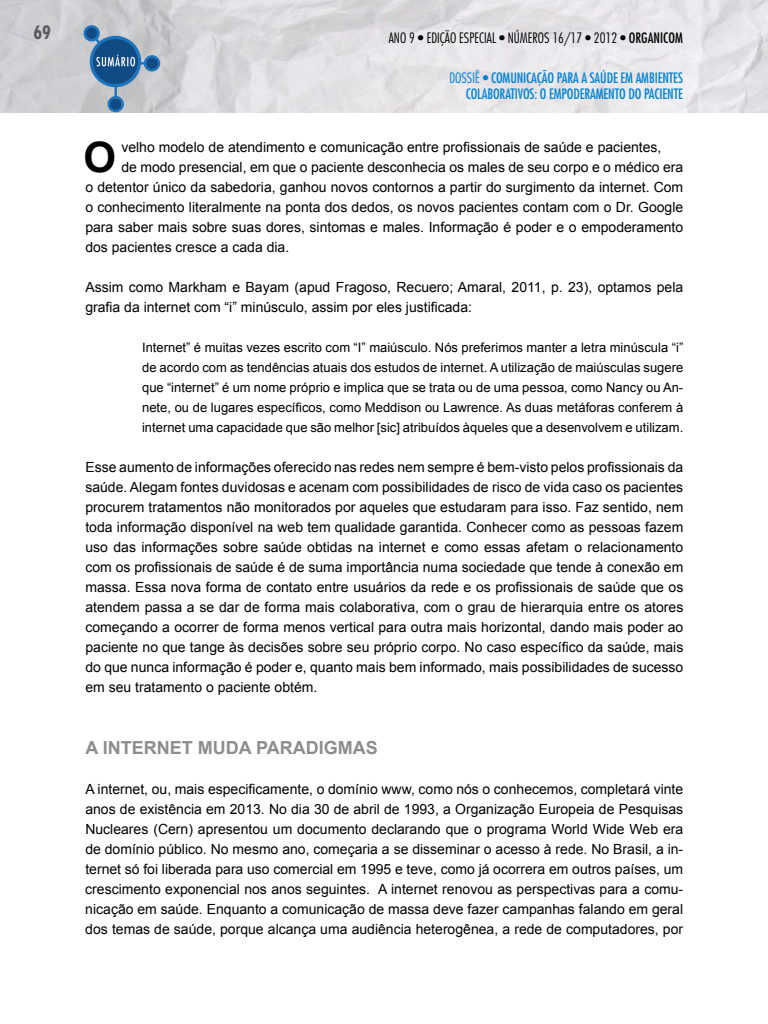
<style>
.page{position:relative;width:768px;height:1024px;background:#fff}
.page>*{position:absolute;margin:0;border:0;box-sizing:border-box;transform-origin:0 0}
.t1{font:700 41.9px "Arial";color:#000}
.t2{font:700 18px "Arial";color:#8b8d8e}
.t3{font:700 condensed 18px "Futura Std";color:#5a5b5e}
.t4{font:14px/20px "Arial";color:#000;text-align:justify}
.t5{font:condensed 14px/16.8px "Futura Std";letter-spacing:-.01em;color:#0082d6;text-align:right}
.t6{font:300 condensed 14px "Futura Std";color:#000}
.t7{font:13px/20px "Arial";color:#000;text-align:justify}
.s1{font-weight:400}
.s2{font-weight:300}
</style>
<div class="page">
<img style="left:0;top:0;width:768px;height:113px">
<svg style="left:108px;top:86px;width:16px;height:26px"></svg>
<div style="left:90px;top:36px;width:51px;height:51px;background:#1e74bb;border-radius:50%"></div>
<div style="left:93px;top:39px;width:45px;height:45px;background:#114b86;border-radius:50%"></div>
<svg style="left:82px;top:24px;width:78px;height:48px"></svg>
<p class="t3" style="left:34px;top:21px;width:19px">69</p>
<p class="t6" style="left:389px;top:29px;width:296px">ANO 9 • EDIÇÃO ESPECIAL • NÚMEROS 16/17 • 2012 • <span class="s1">ORGANICOM</span></p>
<p class="t5" style="left:449px;top:69px;width:235px"><span class="s2">DOSSIÊ •</span> COMUNICAÇÃO PARA A SAÚDE EM AMBIENTES<br>CO LABORATIVOS: O EMPODERAMENTO DO PACI ENTE</p>
<h1 class="t1" style="left:84px;top:130px;width:34px">O</h1>
<p class="t4" style="left:121px;top:137px;width:542px">velho modelo de atendimento e comunicação entre profissionais de saúde e pacientes,</p>
<p class="t4" style="left:121px;top:157px;width:563px">de modo presencial, em que o paciente desconhecia os males de seu corpo e o médico era</p>
<p class="t4" style="left:85px;top:177px;width:599px">o detentor único da sabedoria, ganhou novos contornos a partir do surgimento da internet. Com</p>
<p class="t4" style="left:85px;top:197px;width:599px">o conhecimento literalmente na ponta dos dedos, os novos pacientes contam com o Dr. Google</p>
<p class="t4" style="left:85px;top:217px;width:599px">para saber mais sobre suas dores, sintomas e males. Informação é poder e o empoderamento</p>
<p class="t4" style="left:85px;top:237px;width:205px">dos pacientes cresce a cada dia.</p>
<p class="t4" style="left:85px;top:278px;width:599px">Assim como Markham e Bayam (apud Fragoso, Recuero; Amaral, 2011, p. 23), optamos pela grafia da internet com “i” minúsculo, assim por eles justificada:</p>
<p class="t7" style="left:142px;top:338px;width:543px">Internet” é muitas vezes escrito com “I” maiúsculo. Nós preferimos manter a letra minúscula “i” de acordo com as tendências atuais dos estudos de internet. A utilização de maiúsculas sugere que “internet” é um nome próprio e implica que se trata ou de uma pessoa, como Nancy ou An&shy;nete, ou de lugares específicos, como Meddison ou Lawrence. As duas metáforas conferem à internet uma capacidade que são melhor [sic] atribuídos àqueles que a desenvolvem e utilizam.</p>
<p class="t4" style="left:85px;top:457px;width:599px">Esse aumento de informações oferecido nas redes nem sempre é bem-visto pelos profissionais da saúde. Alegam fontes duvidosas e acenam com possibilidades de risco de vida caso os pacientes procurem tratamentos não monitorados por aqueles que estudaram para isso. Faz sentido, nem toda informação disponível na web tem qualidade garantida. Conhecer como as pessoas fazem uso das informações sobre saúde obtidas na internet e como essas afetam o relacionamento com os profissionais de saúde é de suma importância numa sociedade que tende à conexão em massa. Essa nova forma de contato entre usuários da rede e os profissionais de saúde que os atendem passa a se dar de forma mais colaborativa, com o grau de hierarquia entre os atores começando a ocorrer de forma menos vertical para outra mais horizontal, dando mais poder ao paciente no que tange às decisões sobre seu próprio corpo. No caso específico da saúde, mais do que nunca informação é poder e, quanto mais bem informado, mais possibilidades de sucesso em seu tratamento o paciente obtém.</p>
<p class="t2" style="left:85px;top:736px;width:294px">A INTERNET MUDA PARADIGMAS</p>
<p class="t4" style="left:85px;top:779px;width:600px">A internet, ou, mais especificamente, o domínio www, como nós o conhecemos, completará vinte anos de existência em 2013. No dia 30 de abril de 1993, a Organização Europeia de Pesquisas Nucleares (Cern) apresentou um documento declarando que o programa World Wide Web era de domínio público. No mesmo ano, começaria a se disseminar o acesso à rede. No Brasil, a in&shy;ternet só foi liberada para uso comercial em 1995 e teve, como já ocorrera em outros países, um crescimento exponencial nos anos seguintes. A internet renovou as perspectivas para a comu&shy;nicação em saúde. Enquanto a comunicação de massa deve fazer campanhas falando em geral dos temas de saúde, porque alcança uma audiência heterogênea, a rede de computadores, por</p>
</div>
